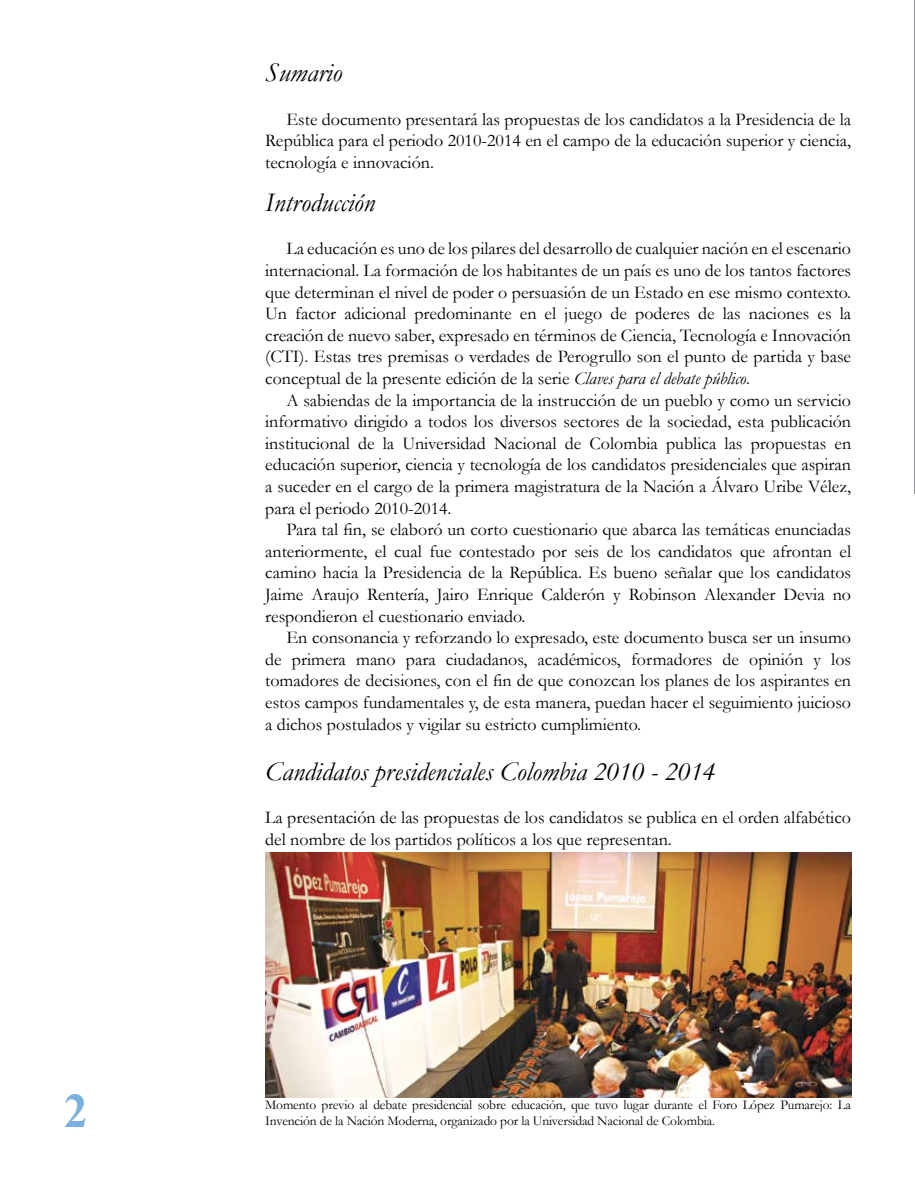
<style>
.page{position:relative;width:915px;height:1191px;background:#fff}
.page>*{position:absolute;margin:0;border:0;box-sizing:border-box;transform-origin:0 0}
.t1{font:700 48px "Times New Roman";color:#7aafde}
.t2{font:italic 27px "Garamond";color:#000}
.t3{font:18px/21.6px "Garamond";color:#000;text-align:justify}
.t4{font:13.5px/16.2px "Garamond";letter-spacing:-.01em;color:#000}
.s1{font-style:italic}
</style>
<div class="page">
<img style="left:265px;top:852px;width:585px;height:245px">
<hr style="left:914px;top:0;width:1px;height:493px;background:#939598">
<h1 class="t1" style="left:64px;top:1078px;width:25px">2</h1>
<h2 class="t2" style="left:265px;top:55px;width:78px">Sumario</h2>
<p class="t3" style="left:265px;top:108px;width:587px;text-indent:21px">Este documento presentará las propuestas de los candidatos a la Presidencia de la República para el periodo 2010-2014 en el campo de la educación superior y ciencia, tecnología e innovación.</p>
<h2 class="t2" style="left:265px;top:184px;width:111px">Introducción</h2>
<p class="t3" style="left:265px;top:237px;width:587px;text-indent:21px">La educación es uno de los pilares del desarrollo de cualquier nación en el escenario internacional. La formación de los habitantes de un país es uno de los tantos factores que determinan el nivel de poder o persuasión de un Estado en ese mismo contexto.<br>Un factor adicional predominante en el juego de poderes de las naciones es la creación de nuevo saber, expresado en términos de Ciencia, Tecnología e Innovación (CTI). Estas tres premisas o verdades de Perogrullo son el punto de partida y base conceptual de la presente edición de la serie <span class="s1">Claves para el debate público</span>.</p>
<p class="t3" style="left:265px;top:389px;width:587px;text-indent:21px">A sabiendas de la importancia de la instrucción de un pueblo y como un servicio informativo dirigido a todos los diversos sectores de la sociedad, esta publicación institucional de la Universidad Nacional de Colombia publica las propuestas en educación superior, ciencia y tecnología de los candidatos presidenciales que aspiran a suceder en el cargo de la primera magistratura de la Nación a Álvaro Uribe Vélez, para el periodo 2010-2014.</p>
<p class="t3" style="left:265px;top:518px;width:587px;text-indent:21px">Para tal fin, se elaboró un corto cuestionario que abarca las temáticas enunciadas anteriormente, el cual fue contestado por seis de los candidatos que afrontan el camino hacia la Presidencia de la República. Es bueno señalar que los candidatos Jaime Araujo Rentería, Jairo Enrique Calderón y Robinson Alexander Devia no respondieron el cuestionario enviado.</p>
<p class="t3" style="left:265px;top:626px;width:587px;text-indent:21px">En consonancia y reforzando lo expresado, este documento busca ser un insumo de primera mano para ciudadanos, académicos, formadores de opinión y los tomadores de decisiones, con el fin de que conozcan los planes de los aspirantes en estos campos fundamentales y, de esta manera, puedan hacer el seguimiento juicioso a dichos postulados y vigilar su estricto cumplimiento.</p>
<h2 class="t2" style="left:265px;top:753px;width:451px">Candidatos presidenciales Colombia 2010 - 2014</h2>
<p class="t3" style="left:265px;top:806px;width:587px">La presentación de las propuestas de los candidatos se publica en el orden alfabético del nombre de los partidos políticos a los que representan.</p>
<p class="t4" style="left:265px;top:1096px;width:587px">Momento previo al debate presidencial sobre educación, que tuvo lugar durante el Foro López Pumarejo: La<br>Invención de la Nación Moderna, organizado por la Universidad Nacional de Colombia.</p>
</div>
